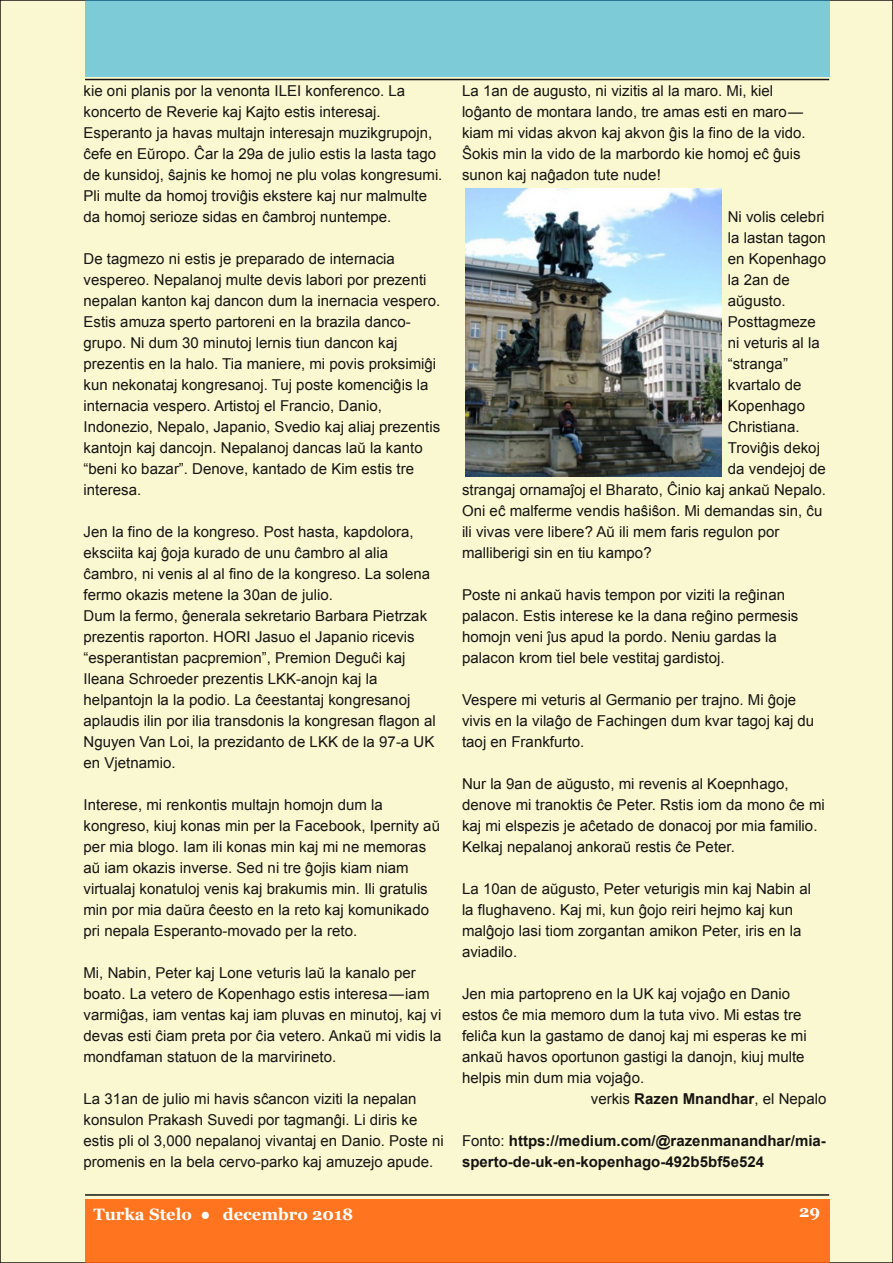
<style>
.page{position:relative;width:893px;height:1263px;background:#faf8d0}
.page>*{position:absolute;margin:0;border:0;box-sizing:border-box;transform-origin:0 0}
.t1{font:700 16.5px "Georgia";color:#fff}
.t2{font:15px/21px "Arial";letter-spacing:.005em;color:#161413}
.t3{font:700 15px/21px "Arial";color:#161413}
.s1{font-weight:700}
.s2{font-weight:400}
</style>
<div class="page">
<div style="left:85px;top:1199px;width:744px;height:64px;background:#fe741f"></div>
<hr style="left:85px;top:1194px;width:744px;height:2px;background:#161413">
<div style="left:85px;top:0;width:744px;height:77px;background:#7dcbd7"></div>
<hr style="left:85px;top:79px;width:744px;height:1px;background:#161413">
<img style="left:465px;top:189px;width:256px;height:287px">
<p class="t2" style="left:84px;top:80px;width:360px">kie oni planis por la venonta ILEI konferenco. La koncerto de Reverie kaj Kajto estis interesaj.<br>Esperanto ja havas multajn interesajn muzikgrupojn, ĉefe en Eŭropo. Ĉar la 29a de julio estis la lasta tago de kunsidoj, ŝajnis ke homoj ne plu volas kongresumi.<br>Pli multe da homoj troviĝis ekstere kaj nur malmulte da homoj serioze sidas en ĉambroj nuntempe.</p>
<p class="t2" style="left:84px;top:248px;width:358px">De tagmezo ni estis je preparado de internacia vespereo. Nepalanoj multe devis labori por prezenti nepalan kanton kaj dancon dum la inernacia vespero.<br>Estis amuza sperto partoreni en la brazila danco&shy;grupo. Ni dum 30 minutoj lernis tiun dancon kaj prezentis en la halo. Tia maniere, mi povis proksimiĝi kun nekonataj kongresanoj. Tuj poste komenciĝis la internacia vespero. Artistoj el Francio, Danio, Indonezio, Nepalo, Japanio, Svedio kaj aliaj prezentis kantojn kaj dancojn. Nepalanoj dancas laŭ la kanto “beni ko bazar”. Denove, kantado de Kim estis tre interesa.</p>
<p class="t2" style="left:84px;top:521px;width:354px">Jen la fino de la kongreso. Post hasta, kapdolora, eksciita kaj ĝoja kurado de unu ĉambro al alia ĉambro, ni venis al al fino de la kongreso. La solena fermo okazis metene la 30an de julio.<br>Dum la fermo, ĝenerala sekretario Barbara Pietrzak prezentis raporton. HORI Jasuo el Japanio ricevis “esperantistan pacpremion”, Premion Deguĉi kaj Ileana Schroeder prezentis LKK-anojn kaj la helpantojn la la podio. La ĉeestantaj kongresanoj aplaudis ilin por ilia transdonis la kongresan flagon al Nguyen Van Loi, la prezidanto de LKK de la 97-a UK en Vjetnamio.</p>
<p class="t2" style="left:84px;top:794px;width:358px">Interese, mi renkontis multajn homojn dum la kongreso, kiuj konas min per la Facebook, Ipernity aŭ per mia blogo. Iam ili konas min kaj mi ne memoras aŭ iam okazis inverse. Sed ni tre ĝojis kiam niam virtualaj konatuloj venis kaj brakumis min. Ili gratulis min por mia daŭra ĉeesto en la reto kaj komunikado pri nepala Esperanto-movado per la reto.</p>
<p class="t2" style="left:84px;top:962px;width:359px">Mi, Nabin, Peter kaj Lone veturis laŭ la kanalo per boato. La vetero de Kopenhago estis interesa—iam varmiĝas, iam ventas kaj iam pluvas en minutoj, kaj vi devas esti ĉiam preta por ĉia vetero. Ankaŭ mi vidis la mondfaman statuon de la marvirineto.</p>
<p class="t2" style="left:84px;top:1088px;width:362px">La 31an de julio mi havis sĉancon viziti la nepalan konsulon Prakash Suvedi por tagmanĝi. Li diris ke estis pli ol 3,000 nepalanoj vivantaj en Danio. Poste ni promenis en la bela cervo-parko kaj amuzejo apude.</p>
<p class="t2" style="left:462px;top:80px;width:345px">La 1an de augusto, ni vizitis al la maro. Mi, kiel loĝanto de montara lando, tre amas esti en maro— kiam mi vidas akvon kaj akvon ĝis la fino de la vido.<br>Ŝokis min la vido de la marbordo kie homoj eĉ ĝuis sunon kaj naĝadon tute nude!</p>
<p class="t2" style="left:728px;top:206px;width:98px">Ni volis celebri</p>
<p class="t2" style="left:728px;top:227px;width:100px">la lastan tagon</p>
<p class="t2" style="left:728px;top:248px;width:100px">en Kopenhago</p>
<p class="t2" style="left:728px;top:269px;width:64px">la 2an de</p>
<p class="t2" style="left:728px;top:290px;width:59px">aŭgusto.</p>
<p class="t2" style="left:728px;top:311px;width:89px">Posttagmeze</p>
<p class="t2" style="left:728px;top:332px;width:93px">ni veturis al la</p>
<p class="t2" style="left:728px;top:353px;width:62px">“stranga”</p>
<p class="t2" style="left:728px;top:374px;width:75px">kvartalo de</p>
<p class="t2" style="left:728px;top:395px;width:79px">Kopenhago</p>
<p class="t2" style="left:728px;top:416px;width:73px">Christiana.</p>
<p class="t2" style="left:728px;top:437px;width:94px">Troviĝis dekoj</p>
<p class="t2" style="left:728px;top:458px;width:100px">da vendejoj de</p>
<p class="t2" style="left:462px;top:479px;width:366px">strangaj ornamaĵoj el Bharato, Ĉinio kaj ankaŭ Nepalo.</p>
<p class="t2" style="left:462px;top:500px;width:362px">Oni eĉ malferme vendis haŝiŝon. Mi demandas sin, ĉu</p>
<p class="t2" style="left:462px;top:521px;width:319px">ili vivas vere libere? Aŭ ili mem faris regulon por</p>
<p class="t2" style="left:462px;top:542px;width:191px">malliberigi sin en tiu kampo?</p>
<p class="t2" style="left:462px;top:584px;width:338px">Poste ni ankaŭ havis tempon por viziti la reĝinan palacon. Estis interese ke la dana reĝino permesis homojn veni ĵus apud la pordo. Neniu gardas la palacon krom tiel bele vestitaj gardistoj.</p>
<p class="t2" style="left:462px;top:689px;width:354px">Vespere mi veturis al Germanio per trajno. Mi ĝoje vivis en la vilaĝo de Fachingen dum kvar tagoj kaj du taoj en Frankfurto.</p>
<p class="t2" style="left:462px;top:773px;width:364px">Nur la 9an de aŭgusto, mi revenis al Koepnhago, denove mi tranoktis ĉe Peter. Rstis iom da mono ĉe mi kaj mi elspezis je aĉetado de donacoj por mia familio.<br>Kelkaj nepalanoj ankoraŭ restis ĉe Peter.</p>
<p class="t2" style="left:462px;top:878px;width:351px">La 10an de aŭgusto, Peter veturigis min kaj Nabin al la flughaveno. Kaj mi, kun ĝojo reiri hejmo kaj kun malĝojo lasi tiom zorgantan amikon Peter, iris en la aviadilo.</p>
<p class="t2" style="left:462px;top:983px;width:330px">Jen mia partopreno en la UK kaj vojaĝo en Danio</p>
<p class="t2" style="left:462px;top:1004px;width:341px">estos ĉe mia memoro dum la tuta vivo. Mi estas tre</p>
<p class="t2" style="left:462px;top:1025px;width:346px">feliĉa kun la gastamo de danoj kaj mi esperas ke mi</p>
<p class="t2" style="left:462px;top:1046px;width:344px">ankaŭ havos oportunon gastigi la danojn, kiuj multe</p>
<p class="t2" style="left:462px;top:1067px;width:184px">helpis min dum mia vojaĝo.</p>
<p class="t2" style="left:591px;top:1088px;width:237px">verkis <span class="s1">Razen Mnandhar</span>, el Nepalo</p>
<p class="t3" style="left:462px;top:1130px;width:365px"><span class="s2">Fonto:</span> https://medium.com/@razenmanandhar/mia&shy;sperto-de-uk-en-kopenhago-492b5bf5e524</p>
<p class="t1" style="left:94px;top:1205px;width:261px">Turka Stelo ● decembro 2018</p>
<p class="t1" style="left:799px;top:1201px;width:23px">29</p>
</div>
